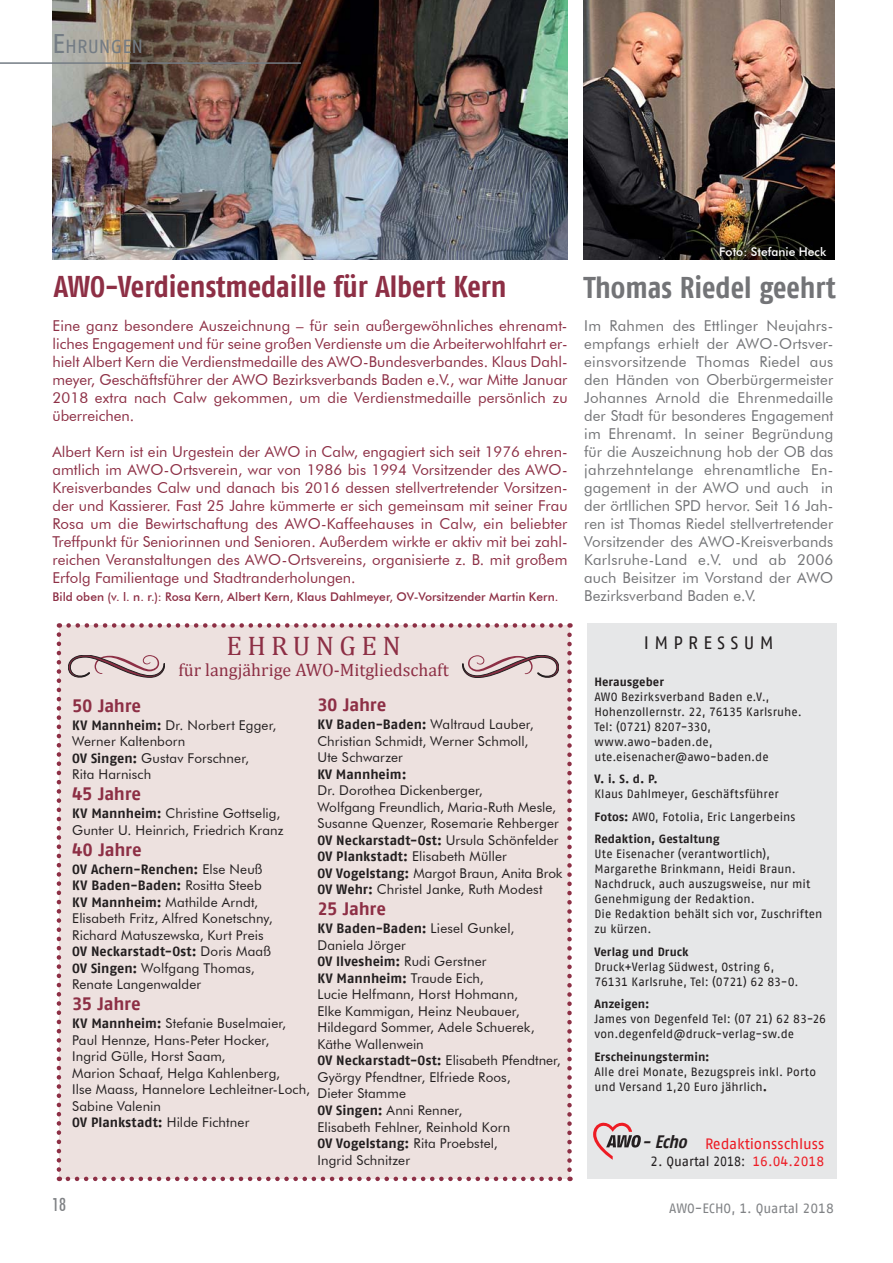
<style>
.page{position:relative;width:893px;height:1263px;background:#fff}
.page>*{position:absolute;margin:0;border:0;box-sizing:border-box;transform-origin:0 0}
.t1{font:700 30px "AWO Fago Cond";color:#8d2f45}
.t2{font:700 30px "AWO Fago Cond";color:#737477}
.t3{font:27px "Cambria Math";letter-spacing:.2em;color:#8d2f45}
.t4{font:18.9px "AWO Fago Office";color:#747c84}
.t5{font:700 18px "AWO Fago Office";letter-spacing:-.02em;color:#8d2f45}
.t6{font:18px "Cambria Math";color:#8d2f45}
.t7{font:18px "AWO Fago Office";color:#231f20}
.t8{font:italic 700 18px "AWO Fago Cond";color:#231f20}
.t9{font:500 condensed 18px "Futura BT";color:#808285}
.t10{font:15px/18px "Futura BT";color:#8d2f45;text-align:justify}
.t11{font:15px/18px "Futura BT";letter-spacing:.005em;color:#737477;text-align:justify}
.t12{font:15px "AWO Fago Office";color:#ed1c24}
.t13{font:13.5px/16.5px "Futura BT";letter-spacing:.01em;color:#231f20}
.t14{font:700 13.5px/16.5px "AWO Fago Office";letter-spacing:.005em;color:#231f20}
.t15{font:13.5px "AWO Fago Office";color:#231f20}
.t16{font:13.5px "AWO Fago Office";color:#808285}
.t17{font:12px/15px "AWO Fago Office";letter-spacing:.005em;color:#231f20}
.t18{font:500 12px "Futura BT";color:#8d2f45}
.t19{font:700 12px "AWO Fago Office";letter-spacing:.005em;color:#231f20}
.t20{font:500 12px "Futura BT";color:#fff}
.s1{font-size:27px}
.s2{font-family:"AWO Fago Office";font-weight:700}
.s3{font-family:"Futura BT";font-weight:400}
.s4{font-weight:700}
.s5{color:#ed1c24}
</style>
<div class="page">
<img style="left:52px;top:0;width:515px;height:260px">
<hr style="left:0;top:62px;width:301px;height:2px;background:#747c84">
<img style="left:584px;top:0;width:250px;height:260px">
<div style="left:587px;top:623px;width:249px;height:556px;background:#e6e7e8"></div>
<div style="left:59px;top:625px;width:510px;height:554px;background:#ede1df"></div>
<svg style="left:57px;top:634px;width:4px;height:547px"></svg>
<svg style="left:68px;top:1176px;width:502px;height:5px"></svg>
<svg style="left:567px;top:623px;width:5px;height:547px"></svg>
<svg style="left:59px;top:623px;width:502px;height:5px"></svg>
<svg style="left:462px;top:655px;width:97px;height:22px"></svg>
<svg style="left:593px;top:1123px;width:47px;height:37px"></svg>
<svg style="left:68px;top:655px;width:97px;height:22px"></svg>
<h3 class="t4" style="left:52px;top:35px;width:92px"><span class="s1">E</span>HRUNGEN</h3>
<h1 class="t1" style="left:54px;top:268px;width:454px">AWO-Verdienstmedaille für Albert Kern</h1>
<p class="t10" style="left:52px;top:316px;width:517px">Eine ganz besondere Auszeichnung – für sein außergewöhnliches ehrenamt&shy;liches Engagement und für seine großen Verdienste um die Arbeiterwohlfahrt er&shy;hielt Albert Kern die Verdienstmedaille des AWO-Bundesverbandes. Klaus Dahl&shy;meyer, Geschäftsführer der AWO Bezirksverbands Baden e.V., war Mitte Januar 2018 extra nach Calw gekommen, um die Verdienstmedaille persönlich zu überreichen.</p>
<p class="t10" style="left:52px;top:442px;width:517px">Albert Kern ist ein Urgestein der AWO in Calw, engagiert sich seit 1976 ehren&shy;amtlich im AWO-Ortsverein, war von 1986 bis 1994 Vorsitzender des AWO-Kreisverbandes Calw und danach bis 2016 dessen stellvertretender Vorsitzen&shy;der und Kassierer. Fast 25 Jahre kümmerte er sich gemeinsam mit seiner Frau Rosa um die Bewirtschaftung des AWO-Kaffeehauses in Calw, ein beliebter Treffpunkt für Seniorinnen und Senioren. Außerdem wirkte er aktiv mit bei zahl&shy;reichen Veranstaltungen des AWO-Ortsvereins, organisierte z. B. mit großem Erfolg Familientage und Stadtranderholungen.</p>
<p class="t18" style="left:52px;top:589px;width:507px">Bild oben (v. l. n. r.): Rosa Kern, Albert Kern, Klaus Dahlmeyer, OV-Vorsitzender Martin Kern.</p>
<h2 class="t3" style="left:226px;top:629px;width:176px">EHRUNGEN</h2>
<h3 class="t6" style="left:178px;top:658px;width:272px">für langjährige AWO-Mitgliedschaft</h3>
<h3 class="t5" style="left:72px;top:697px;width:71px">50 Jahre</h3>
<p class="t13" style="left:72px;top:716px;width:206px"><span class="s2">KV Mannheim:</span> Dr. Norbert Egger,<br>Werner Kaltenborn<br><span class="s2">OV Singen:</span> Gustav Forschner,<br>Rita Harnisch</p>
<h3 class="t5" style="left:72px;top:786px;width:70px">45 Jahre</h3>
<p class="t13" style="left:72px;top:805px;width:213px"><span class="s2">KV Mannheim:</span> Christine Gottselig,<br>Gunter U. Heinrich, Friedrich Kranz</p>
<h3 class="t5" style="left:72px;top:841px;width:71px">40 Jahre</h3>
<p class="t14" style="left:72px;top:861px;width:192px">OV Achern-Renchen: <span class="s3">Else Neuß<br></span>KV Baden-Baden: <span class="s3">Rositta Steeb</span></p>
<p class="t13" style="left:72px;top:893px;width:202px"><span class="s2">KV Mannheim:</span> Mathilde Arndt,<br>Elisabeth Fritz, Alfred Konetschny,<br>Richard Matuszewska, Kurt Preis</p>
<p class="t14" style="left:72px;top:944px;width:200px">OV Neckarstadt-Ost: <span class="s3">Doris Maaß</span></p>
<p class="t13" style="left:72px;top:959px;width:184px"><span class="s2">OV Singen:</span> Wolfgang Thomas,<br>Renate Langenwalder</p>
<h3 class="t5" style="left:72px;top:996px;width:70px">35 Jahre</h3>
<p class="t13" style="left:72px;top:1015px;width:239px"><span class="s2">KV Mannheim:</span> Stefanie Buselmaier,<br>Paul Hennze, Hans-Peter Hocker,<br>Ingrid Gülle, Horst Saam,<br>Marion Schaaf, Helga Kahlenberg,<br>Ilse Maass, Hannelore Lechleitner-Loch,<br>Sabine Valenin</p>
<p class="t14" style="left:72px;top:1115px;width:179px">OV Plankstadt: <span class="s3">Hilde Fichtner</span></p>
<h3 class="t5" style="left:317px;top:697px;width:70px">30 Jahre</h3>
<p class="t13" style="left:317px;top:716px;width:218px"><span class="s2">KV Baden-Baden:</span> Waltraud Lauber,<br>Christian Schmidt, Werner Schmoll,<br>Ute Schwarzer</p>
<p class="t14" style="left:317px;top:767px;width:91px">KV Mannheim:</p>
<p class="t13" style="left:317px;top:782px;width:243px">Dr. Dorothea Dickenberger,<br>Wolfgang Freundlich, Maria-Ruth Mesle,<br>Susanne Quenzer, Rosemarie Rehberger</p>
<p class="t14" style="left:317px;top:833px;width:243px">OV Neckarstadt-Ost: <span class="s3">Ursula Schönfelder</span></p>
<p class="t13" style="left:317px;top:848px;width:247px"><span class="s2">OV Plankstadt:</span> Elisabeth Müller<br><span class="s2">OV Vogelstang:</span> Margot Braun, Anita Brok<br><span class="s2">OV Wehr:</span> Christel Janke, Ruth Modest</p>
<h3 class="t5" style="left:317px;top:901px;width:70px">25 Jahre</h3>
<p class="t14" style="left:317px;top:921px;width:198px">KV Baden-Baden: <span class="s3">Liesel Gunkel,</span></p>
<p class="t13" style="left:317px;top:937px;width:90px">Daniela Jörger</p>
<p class="t14" style="left:317px;top:954px;width:171px">OV Ilvesheim: <span class="s3">Rudi Gerstner<br></span>KV Mannheim: <span class="s3">Traude Eich,</span></p>
<p class="t13" style="left:317px;top:986px;width:245px">Lucie Helfmann, Horst Hohmann,<br>Elke Kammigan, Heinz Neubauer,<br>Hildegard Sommer, Adele Schuerek,<br>Käthe Wallenwein<br><span class="s2">OV Neckarstadt-Ost:</span> Elisabeth Pfendtner,<br>György Pfendtner, Elfriede Roos,<br>Dieter Stamme<br><span class="s2">OV Singen:</span> Anni Renner,<br>Elisabeth Fehlner, Reinhold Korn<br><span class="s2">OV Vogelstang:</span> Rita Proebstel,<br>Ingrid Schnitzer</p>
<p class="t20" style="left:719px;top:244px;width:108px">Foto: Stefanie Heck</p>
<h1 class="t2" style="left:584px;top:269px;width:254px">Thomas Riedel geehrt</h1>
<p class="t11" style="left:584px;top:316px;width:251px">Im Rahmen des Ettlinger Neujahrs&shy;empfangs erhielt der AWO-Ortsver&shy;einsvorsitzende Thomas Riedel aus den Händen von Oberbürgermeister Johannes Arnold die Ehrenmedaille der Stadt für besonderes Engagement im Ehrenamt. In seiner Begründung für die Auszeichnung hob der OB das jahrzehntelange ehrenamtliche En&shy;gagement in der AWO und auch in der örtllichen SPD hervor. Seit 16 Jah&shy;ren ist Thomas Riedel stellvertretender Vorsitzender des AWO-Kreisverbands Karlsruhe-Land e.V. und ab 2006 auch Beisitzer im Vorstand der AWO Bezirksverband Baden e.V.</p>
<h3 class="t7" style="left:644px;top:632px;width:131px">I M P R E S S U M</h3>
<p class="t19" style="left:594px;top:676px;width:71px">Herausgeber</p>
<p class="t17" style="left:594px;top:689px;width:209px">AWO Bezirksverband Baden e.V.,<br>Hohenzollernstr. 22, 76135 Karlsruhe.<br>Tel: (0721) 8207-330, www.awo-baden.de, ute.eisenacher@awo-baden.de</p>
<p class="t19" style="left:594px;top:774px;width:65px">V. i. S. d. P.</p>
<p class="t17" style="left:594px;top:783px;width:203px;line-height:22.5px">Klaus Dahlmeyer, Geschäftsführer<br><span class="s4">Fotos:</span> AWO, Fotolia, Eric Langerbeins<br><span class="s4">Redaktion, Gestaltung</span></p>
<p class="t17" style="left:594px;top:846px;width:230px">Ute Eisenacher (verantwortlich),<br>Margarethe Brinkmann, Heidi Braun.<br>Nachdruck, auch auszugsweise, nur mit<br>Genehmigung der Redaktion.<br>Die Redaktion behält sich vor, Zuschriften zu kürzen.</p>
<p class="t19" style="left:594px;top:946px;width:96px">Verlag und Druck</p>
<p class="t17" style="left:594px;top:959px;width:206px">Druck+Verlag Südwest, Ostring 6,<br>76131 Karlsruhe, Tel: (0721) 62 83-0.</p>
<p class="t19" style="left:594px;top:999px;width:56px">Anzeigen:</p>
<p class="t17" style="left:594px;top:1011px;width:233px">James von Degenfeld Tel: (07 21) 62 83-26 von.degenfeld@druck-verlag-sw.de</p>
<p class="t19" style="left:594px;top:1051px;width:117px">Erscheinungstermin:</p>
<p class="t17" style="left:594px;top:1064px;width:223px">Alle drei Monate, Bezugspreis inkl. Porto und Versand 1,20 Euro jährlich<span class="s4">.</span></p>
<h3 class="t8" style="left:642px;top:1131px;width:50px">-Echo</h3>
<p class="t12" style="left:705px;top:1135px;width:121px">Redaktionsschluss</p>
<p class="t15" style="left:650px;top:1153px;width:176px">2. Quartal 2018: <span class="s5">16.04.2018</span></p>
<h3 class="t9" style="left:52px;top:1193px;width:15px">18</h3>
<p class="t16" style="left:669px;top:1200px;width:166px">AWO-ECHO, 1. Quartal 2018</p>
</div>
